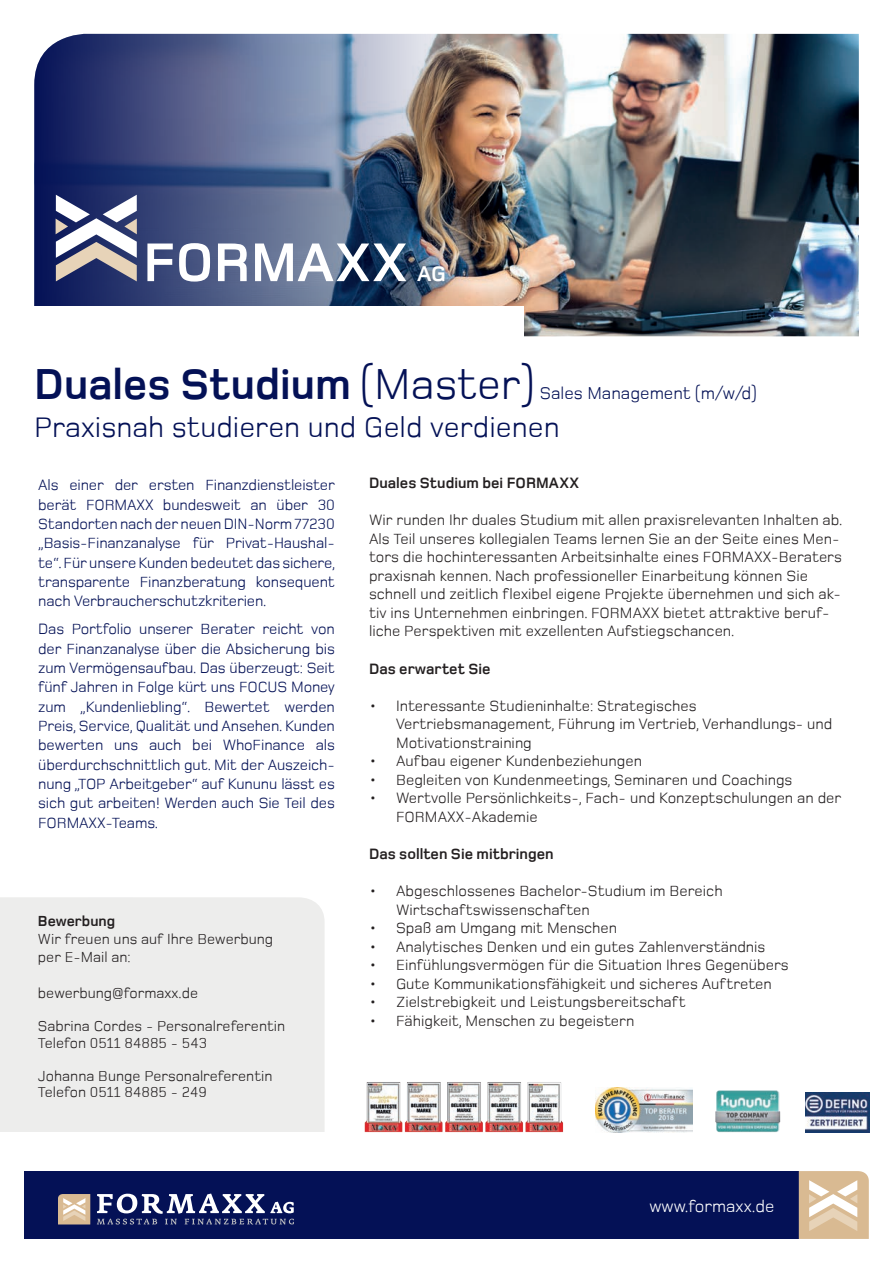
<style>
.page{position:relative;width:893px;height:1263px;background:#fff}
.page>*{position:absolute;margin:0;border:0;box-sizing:border-box;transform-origin:0 0}
.t1{font:700 56.4px "Foundry Monoline";color:#fff}
.t2{font:700 44.55px "Foundry Monoline";color:#041156}
.t3{font:29.7px "Foundry Monoline";color:#041156}
.t4{font:700 22.05px "Foundry Monoline";color:#fff}
.t5{font:17.7px "Foundry Monoline";color:#041156}
.t6{font:17.4px "Foundry Monoline";color:#fff}
.t7{font:15.45px/18.6px "Foundry Monoline";color:#231f20}
.t8{font:15.45px/19.4px "Foundry Monoline";letter-spacing:-.01em;color:#041156;text-align:justify}
.t9{font:700 15.45px "Foundry Monoline";color:#231f20}
.t10{font:15px/16.5px "Foundry Monoline";color:#231f20}
.t11{font:700 15px "Foundry Monoline";color:#231f20}
.s1{font-weight:400}
</style>
<div class="page">
<div style="left:24px;top:1171px;width:775px;height:68px;background:#041156"></div>
<svg style="left:58px;top:1194px;width:32px;height:30px"></svg>
<svg style="left:97px;top:1193px;width:197px;height:31px"></svg>
<svg style="left:799px;top:1171px;width:70px;height:68px;background:#e0c8a8"></svg>
<img style="left:715px;top:1090px;width:65px;height:42px">
<img style="left:595px;top:1087px;width:98px;height:45px">
<img style="left:365px;top:1082px;width:199px;height:51px">
<img style="left:805px;top:1092px;width:64px;height:40px">
<div style="left:0;top:897px;width:325px;height:235px;background:#ededec"></div>
<img style="left:34px;top:34px;width:825px;height:302px">
<svg style="left:56px;top:195px;width:81px;height:86px"></svg>
<div style="left:17px;top:307px;width:506px;height:57px;background:#fff"></div>
<h1 class="t1" style="left:143px;top:232px;width:266px">FORMAXX</h1>
<h3 class="t4" style="left:417px;top:262px;width:31px">AG</h3>
<h2 class="t2" style="left:34px;top:360px;width:501px">Duales Studium <span class="s1">(Master)</span></h2>
<p class="t5" style="left:540px;top:383px;width:218px">Sales Management (m/w/d)</p>
<h3 class="t3" style="left:34px;top:412px;width:527px">Praxisnah studieren und Geld verdienen</h3>
<p class="t8" style="left:38px;top:475px;width:299px">Als einer der ersten Finanzdienstleister berät FORMAXX bundesweit an über 30<br>Standorten nach der neuen DIN-Norm 77230 „Basis-Finanzanalyse für Privat-Haushal&shy;te“. Für unsere Kunden bedeutet das sichere, transparente Finanzberatung konsequent nach Verbraucherschutzkriterien.</p>
<p class="t8" style="left:38px;top:619px;width:298px">Das Portfolio unserer Berater reicht von der Finanzanalyse über die Absicherung bis zum Vermögensaufbau. Das überzeugt: Seit fünf Jahren in Folge kürt uns FOCUS Money zum „Kundenliebling“. Bewertet werden Preis, Service, Qualität und Ansehen. Kunden bewerten uns auch bei WhoFinance als überdurchschnittlich gut. Mit der Auszeich&shy;nung „TOP Arbeitgeber“ auf Kununu lässt es sich gut arbeiten! Werden auch Sie Teil des FORMAXX-Teams.</p>
<p class="t11" style="left:38px;top:913px;width:79px">Bewerbung</p>
<p class="t10" style="left:38px;top:930px;width:237px;line-height:18px">Wir freuen uns auf Ihre Bewerbung per E-Mail an:</p>
<p class="t10" style="left:38px;top:985px;width:162px">bewerbung@formaxx.de</p>
<p class="t10" style="left:38px;top:1018px;width:249px">Sabrina Cordes - Personalreferentin<br>Telefon 0511 84885 - 543</p>
<p class="t10" style="left:38px;top:1067px;width:236px">Johanna Bunge Personalreferentin<br>Telefon 0511 84885 - 249</p>
<p class="t9" style="left:369px;top:475px;width:212px">Duales Studium bei FORMAXX</p>
<p class="t7" style="left:369px;top:511px;width:475px">Wir runden Ihr duales Studium mit allen praxisrelevanten Inhalten ab.<br>Als Teil unseres kollegialen Teams lernen Sie an der Seite eines Men&shy;tors die hochinteressanten Arbeitsinhalte eines FORMAXX-Beraters praxisnah kennen. Nach professioneller Einarbeitung können Sie schnell und zeitlich flexibel eigene Projekte übernehmen und sich ak&shy;tiv ins Unternehmen einbringen. FORMAXX bietet attraktive beruf&shy;liche Perspektiven mit exzellenten Aufstiegschancen.</p>
<p class="t9" style="left:369px;top:660px;width:123px">Das erwartet Sie</p>
<p class="t7" style="left:396px;top:696px;width:438px;text-indent:-27px">• Interessante Studieninhalte: Strategisches<br>Vertriebsmanagement, Führung im Vertrieb, Verhandlungs- und<br>Motivationstraining</p>
<p class="t7" style="left:369px;top:752px;width:274px">• Aufbau eigener Kundenbeziehungen</p>
<p class="t7" style="left:369px;top:770px;width:425px">• Begleiten von Kundenmeetings, Seminaren und Coachings</p>
<p class="t7" style="left:396px;top:789px;width:447px;text-indent:-27px">• Wertvolle Persönlichkeits-, Fach- und Konzeptschulungen an der<br>FORMAXX-Akademie</p>
<p class="t9" style="left:369px;top:846px;width:186px">Das sollten Sie mitbringen</p>
<p class="t7" style="left:396px;top:881px;width:328px;text-indent:-27px">• Abgeschlossenes Bachelor-Studium im Bereich<br>Wirtschaftswissenschaften</p>
<p class="t7" style="left:369px;top:919px;width:250px">• Spaß am Umgang mit Menschen</p>
<p class="t7" style="left:369px;top:937px;width:398px">• Analytisches Denken und ein gutes Zahlenverständnis</p>
<p class="t7" style="left:369px;top:956px;width:421px">• Einfühlungsvermögen für die Situation Ihres Gegenübers</p>
<p class="t7" style="left:369px;top:974px;width:404px">• Gute Kommunikationsfähigkeit und sicheres Auftreten</p>
<p class="t7" style="left:369px;top:993px;width:318px">• Zielstrebigkeit und Leistungsbereitschaft</p>
<p class="t7" style="left:369px;top:1011px;width:267px">• Fähigkeit, Menschen zu begeistern</p>
<p class="t6" style="left:649px;top:1196px;width:127px">www.formaxx.de</p>
</div>
